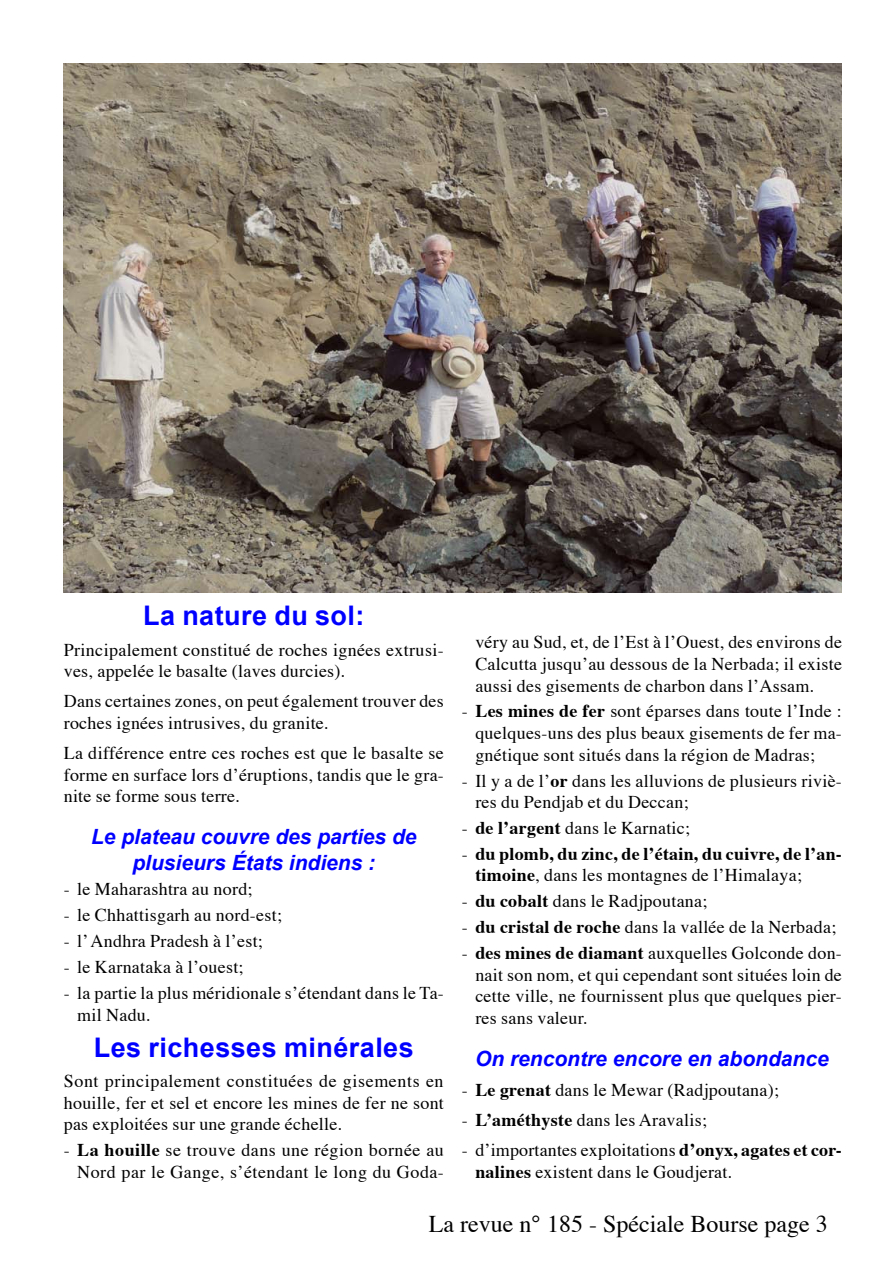
<style>
.page{position:relative;width:893px;height:1263px;background:#fff}
.page>*{position:absolute;margin:0;border:0;box-sizing:border-box;transform-origin:0 0}
.t1{font:700 27px "Arial";letter-spacing:.015em;color:#00f}
.t2{font:24px "Times";color:#000}
.t3{font:italic 700 21px/25.2px "Arial";color:#00f;text-align:center}
.t4{font:18px/21.6px "Times";letter-spacing:.015em;color:#000}
.t5{font:700 18px/21.6px "Times";letter-spacing:.015em;color:#000}
.s1{font-weight:700}
.s2{font-weight:400}
</style>
<div class="page">
<img style="left:64px;top:64px;width:778px;height:528px">
<h1 class="t1" style="left:143px;top:601px;width:223px">La nature du sol:</h1>
<p class="t4" style="left:64px;top:640px;width:382px">Principalement constitué de roches ignées extrusi&shy;ves, appelée le basalte (laves durcies).</p>
<p class="t4" style="left:64px;top:691px;width:382px">Dans certaines zones, on peut également trouver des roches ignées intrusives, du granite.</p>
<p class="t4" style="left:64px;top:743px;width:382px;text-align:justify">La différence entre ces roches est que le basalte se forme en surface lors d’éruptions, tandis que le gra&shy;nite se forme sous terre.</p>
<p class="t3" style="left:91px;top:824px;width:327px">Le plateau couvre des parties de plusieurs États indiens :</p>
<p class="t4" style="left:64px;top:880px;width:190px">- le Maharashtra au nord;</p>
<p class="t4" style="left:64px;top:905px;width:220px">- le Chhattisgarh au nord-est;</p>
<p class="t4" style="left:64px;top:931px;width:201px">- l’ Andhra Pradesh à l’est;</p>
<p class="t4" style="left:64px;top:957px;width:181px">- le Karnataka à l’ouest;</p>
<p class="t4" style="left:77px;top:983px;width:368px;text-indent:-14px">- la partie la plus méridionale s’étendant dans le Ta&shy;mil Nadu.</p>
<h1 class="t1" style="left:94px;top:1032px;width:321px">Les richesses minérales</h1>
<p class="t4" style="left:64px;top:1071px;width:382px;text-align:justify">Sont principalement constituées de gisements en houille, fer et sel et encore les mines de fer ne sont pas exploitées sur une grande échelle.</p>
<p class="t4" style="left:64px;top:1140px;width:382px;text-align:right">- <span class="s1">La houille</span> se trouve dans une région bornée au<br>Nord par le Gange, s’étendant le long du Goda-</p>
<p class="t4" style="left:475px;top:633px;width:368px;text-align:justify">véry au Sud, et, de l’Est à l’Ouest, des environs de Calcutta jusqu’au dessous de la Nerbada; il existe aussi des gisements de charbon dans l’Assam.</p>
<p class="t4" style="left:475px;top:702px;width:368px;text-align:justify;text-indent:-14px">- <span class="s1">Les mines de fer</span> sont éparses dans toute l’Inde : quelques-uns des plus beaux gisements de fer ma&shy;gnétique sont situés dans la région de Madras;</p>
<p class="t4" style="left:475px;top:771px;width:368px;text-indent:-14px">- Il y a de l’<span class="s1">or</span> dans les alluvions de plusieurs riviè&shy;res du Pendjab et du Deccan;</p>
<p class="t4" style="left:462px;top:818px;width:230px">- <span class="s1">de l’argent</span> dans le Karnatic;</p>
<p class="t5" style="left:475px;top:844px;width:368px;text-indent:-13px"><span class="s2">-</span> du plomb, du zinc, de l’étain, du cuivre, de l’an&shy;timoine<span class="s2">, dans les montagnes de l’Himalaya;</span></p>
<p class="t4" style="left:462px;top:891px;width:247px">- <span class="s1">du cobalt</span> dans le Radjpoutana;</p>
<p class="t4" style="left:462px;top:917px;width:376px">- <span class="s1">du cristal de roche</span> dans la vallée de la Nerbada;</p>
<p class="t4" style="left:475px;top:943px;width:368px;text-align:justify;text-indent:-13px">- <span class="s1">des mines de diamant</span> auxquelles Golconde don&shy;nait son nom, et qui cependant sont situées loin de cette ville, ne fournissent plus que quelques pier&shy;res sans valeur.</p>
<p class="t3" style="left:475px;top:1046px;width:355px">On rencontre encore en abondance</p>
<p class="t4" style="left:462px;top:1080px;width:319px">- <span class="s1">Le grenat</span> dans le Mewar (Radjpoutana);</p>
<p class="t4" style="left:462px;top:1110px;width:247px">- <span class="s1">L’améthyste</span> dans les Aravalis;</p>
<p class="t4" style="left:475px;top:1140px;width:368px;text-indent:-13px">- d’importantes exploitations <span class="s1">d’onyx, agates et cor&shy;nalines</span> existent dans le Goudjerat.</p>
<h2 class="t2" style="left:429px;top:1208px;width:382px">La revue n° 185 - Spéciale Bourse page</h2>
</div>
